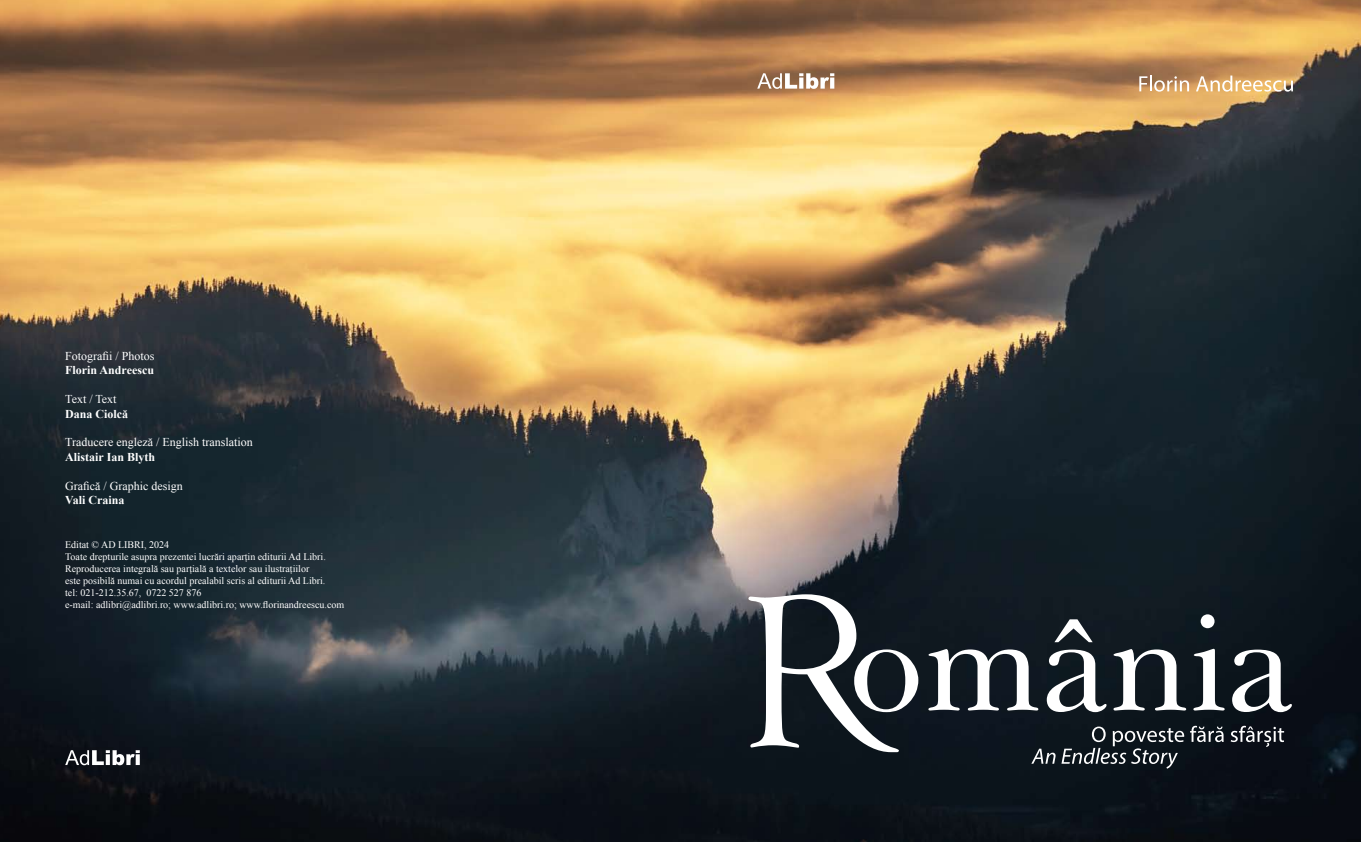
<style>
.page{position:relative;width:1361px;height:842px;background:#fff}
.page>*{position:absolute;margin:0;border:0;box-sizing:border-box;transform-origin:0 0}
.t1{font:12px "Times New Roman";color:#fff}
.t2{font:700 12px "Times New Roman";color:#fff}
.t3{font:10px/12px "Times New Roman";color:#fff}
</style>
<div class="page">
<img style="left:0;top:0;width:1361px;height:842px">
<svg style="left:65px;top:750px;width:75px;height:15px"></svg>
<svg style="left:1139px;top:76px;width:50px;height:16px"></svg>
<svg style="left:1196px;top:76px;width:97px;height:16px"></svg>
<svg style="left:757px;top:73px;width:77px;height:16px"></svg>
<svg style="left:1190px;top:726px;width:33px;height:16px"></svg>
<svg style="left:1230px;top:726px;width:54px;height:21px"></svg>
<svg style="left:928px;top:649px;width:110px;height:61px"></svg>
<svg style="left:1047px;top:619px;width:59px;height:93px"></svg>
<svg style="left:1113px;top:649px;width:73px;height:61px"></svg>
<svg style="left:1193px;top:614px;width:31px;height:96px"></svg>
<svg style="left:1232px;top:650px;width:60px;height:62px"></svg>
<svg style="left:1031px;top:749px;width:24px;height:15px"></svg>
<svg style="left:1061px;top:726px;width:123px;height:43px;background:#343c42"></svg>
<svg style="left:748px;top:594px;width:170px;height:158px"></svg>
<p class="t1" style="left:65px;top:348px;width:91px">Fotografii / Photos</p>
<p class="t2" style="left:65px;top:362px;width:90px">Florin Andreescu</p>
<p class="t1" style="left:65px;top:391px;width:53px">Text / Text</p>
<p class="t2" style="left:65px;top:405px;width:64px">Dana Ciolcă</p>
<p class="t1" style="left:65px;top:434px;width:189px">Traducere engleză / English translation</p>
<p class="t2" style="left:65px;top:448px;width:91px">Alistair Ian Blyth</p>
<p class="t1" style="left:65px;top:477px;width:119px">Grafică / Graphic design</p>
<p class="t2" style="left:65px;top:492px;width:61px">Vali Craina</p>
<p class="t3" style="left:65px;top:539px;width:280px">Editat © AD LIBRI, 2024<br>Toate drepturile asupra prezentei lucrări aparțin editurii Ad Libri.<br>Reproducerea integrală sau parțială a textelor sau ilustrațiilor<br>este posibilă numai cu acordul prealabil scris al editurii Ad Libri.<br>tel: 021-212.35.67, 0722 527 876<br>e-mail: adlibri@adlibri.ro; www.adlibri.ro; www.florinandreescu.com</p>
</div>
